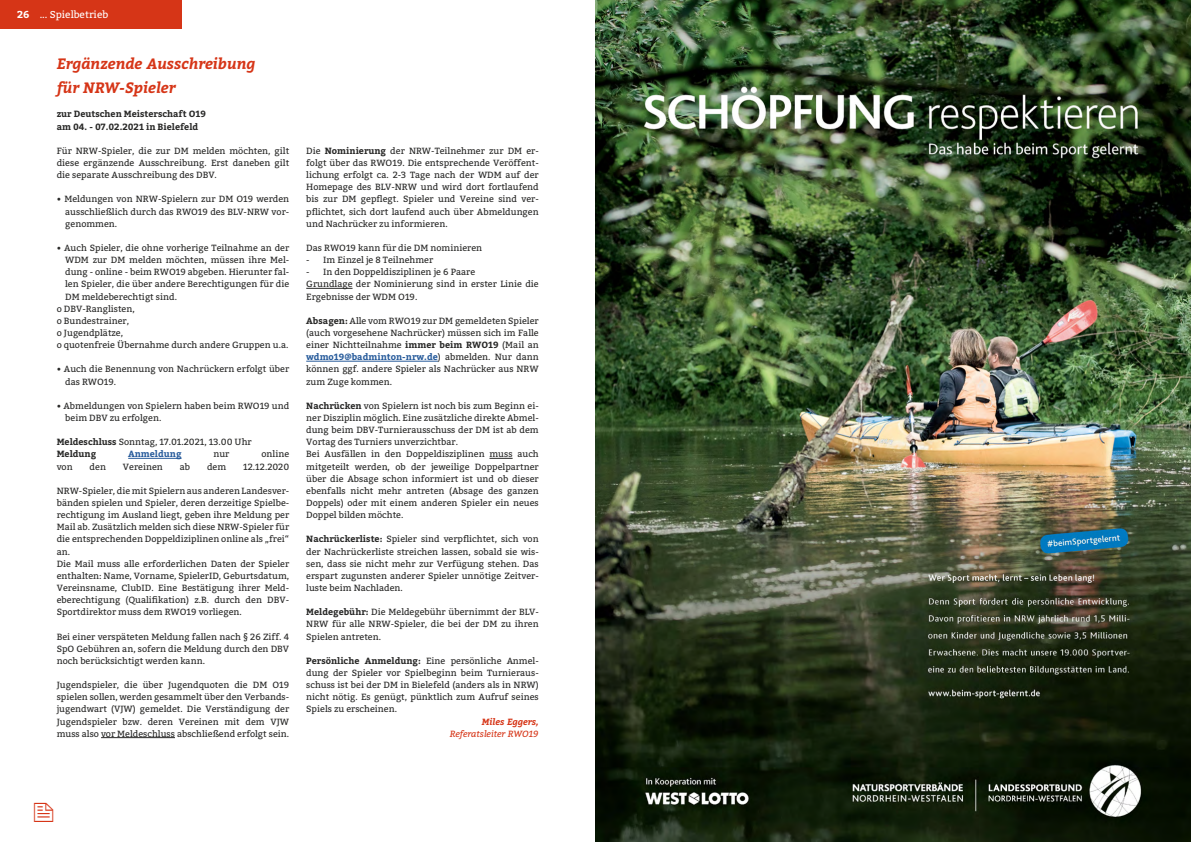
<style>
.page{position:relative;width:1191px;height:842px;background:#fff}
.page>*{position:absolute;margin:0;border:0;box-sizing:border-box;transform-origin:0 0}
.t1{font:italic 700 15px/24.3px "Bitter";color:#d63517}
.t2{font:10px "Bitter";color:#fff}
.t3{font:9px/12.1px "Bitter";color:#282827;text-align:justify}
.t4{font:700 9px/12.1px "Bitter";color:#282827}
.t5{font:italic 9px "Bitter";color:#d63517}
.t6{font:italic 700 9px "Bitter";color:#d63517}
.t7{font:700 9px "Bitter";color:#275b9b}
.s1{font-weight:700}
.s2{font-weight:700;color:#275b9b}
</style>
<div class="page">
<hr style="left:128px;top:458px;width:53px;height:1px;background:#275b9b">
<hr style="left:101px;top:737px;width:74px;height:1px;background:#282827">
<hr style="left:306px;top:288px;width:46px;height:1px;background:#282827">
<hr style="left:306px;top:361px;width:132px;height:1px;background:#275b9b">
<svg style="left:489px;top:458px;width:23px;height:1px"></svg>
<img style="left:595px;top:0;width:596px;height:842px">
<div style="left:0;top:0;width:181px;height:28px;background:#d63517"></div>
<p class="t2" style="left:40px;top:8px;width:70px">... Spielbetrieb</p>
<p class="t2" style="left:17px;top:8px;width:153px"><span class="s1">26</span> Hier steh d r Rubrikname</p>
<h1 class="t1" style="left:57px;top:52px;width:200px">Ergänzende Ausschreibung für NRW-Spieler</h1>
<p class="t4" style="left:57px;top:108px;width:151px">zur Deutschen Meisterschaft O19 am 04. - 07.02.2021 in Bielefeld</p>
<p class="t3" style="left:57px;top:145px;width:234px">Für NRW-Spieler, die zur DM melden möchten, gilt diese ergänzende Ausschreibung. Erst daneben gilt die separate Ausschreibung des DBV.</p>
<p class="t3" style="left:65px;top:193px;width:225px;text-indent:-9px">• Meldungen von NRW-Spielern zur DM O19 werden ausschließlich durch das RWO19 des BLV-NRW vor&shy;genommen.</p>
<p class="t3" style="left:57px;top:242px;width:234px">• Auch Spieler, die ohne vorherige Teilnahme an der</p>
<p class="t3" style="left:65px;top:254px;width:225px">WDM zur DM melden möchten, müssen ihre Mel-</p>
<p class="t3" style="left:65px;top:266px;width:225px">dung - online - beim RWO19 abgeben. Hierunter fal-</p>
<p class="t3" style="left:65px;top:278px;width:225px">len Spieler, die über andere Berechtigungen für die</p>
<p class="t3" style="left:65px;top:290px;width:113px">DM meldeberechtigt sind.</p>
<p class="t3" style="left:57px;top:303px;width:80px">o DBV-Ranglisten,</p>
<p class="t3" style="left:57px;top:315px;width:74px">o Bundestrainer,</p>
<p class="t3" style="left:57px;top:327px;width:68px">o Jugendplätze,</p>
<p class="t3" style="left:57px;top:339px;width:233px">o quotenfreie Übernahme durch andere Gruppen u.a.</p>
<p class="t3" style="left:65px;top:363px;width:225px;text-indent:-9px">• Auch die Benennung von Nachrückern erfolgt über das RWO19.</p>
<p class="t3" style="left:65px;top:400px;width:225px;text-indent:-9px">• Abmeldungen von Spielern haben beim RWO19 und beim DBV zu erfolgen.</p>
<p class="t3" style="left:57px;top:436px;width:196px"><span class="s1">Meldeschluss</span> Sonntag, 17.01.2021, 13.00 Uhr<br><span class="s1">Meldung</span></p>
<p class="t7" style="left:128px;top:448px;width:55px">Anmeldung</p>
<p class="t3" style="left:213px;top:448px;width:18px">nur</p>
<p class="t3" style="left:261px;top:448px;width:29px">online</p>
<p class="t3" style="left:57px;top:460px;width:18px">von</p>
<p class="t3" style="left:90px;top:460px;width:18px">den</p>
<p class="t3" style="left:123px;top:460px;width:42px">Vereinen</p>
<p class="t3" style="left:180px;top:460px;width:12px">ab</p>
<p class="t3" style="left:207px;top:460px;width:21px">dem</p>
<p class="t3" style="left:243px;top:460px;width:48px">12.12.2020</p>
<p class="t3" style="left:57px;top:485px;width:234px;text-align:left">NRW-Spieler, die mit Spielern aus anderen Landesver&shy;bänden spielen und Spieler, deren derzeitige Spielbe&shy;rechtigung im Ausland liegt, geben ihre Meldung per Mail ab. Zusätzlich melden sich diese NRW-Spieler für die entsprechenden Doppeldiziplinen online als „frei“ an.<br>Die Mail muss alle erforderlichen Daten der Spieler enthalten: Name, Vorname, SpielerID, Geburtsdatum, Vereinsname, ClubID. Eine Bestätigung ihrer Meld&shy;eberechtigung (Qualifikation) z.B. durch den DBV-Sportdirektor muss dem RWO19 vorliegen.</p>
<p class="t3" style="left:57px;top:630px;width:234px">Bei einer verspäteten Meldung fallen nach § 26 Ziff. 4<br>SpO Gebühren an, sofern die Meldung durch den DBV noch berücksichtigt werden kann.</p>
<p class="t3" style="left:57px;top:679px;width:234px">Jugendspieler, die über Jugendquoten die DM O19 spielen sollen, werden gesammelt über den Verbands&shy;jugendwart (VJW) gemeldet. Die Verständigung der Jugendspieler bzw. deren Vereinen mit dem VJW muss also vor Meldeschluss abschließend erfolgt sein.</p>
<p class="t3" style="left:306px;top:145px;width:234px">Die <span class="s1">Nominierung</span> der NRW-Teilnehmer zur DM er&shy;folgt über das RWO19. Die entsprechende Veröffent&shy;lichung erfolgt ca. 2-3 Tage nach der WDM auf der Homepage des BLV-NRW und wird dort fortlaufend bis zur DM gepflegt. Spieler und Vereine sind ver&shy;pflichtet, sich dort laufend auch über Abmeldungen und Nachrücker zu informieren.</p>
<p class="t3" style="left:306px;top:242px;width:177px">Das RWO19 kann für die DM nominieren</p>
<p class="t3" style="left:306px;top:254px;width:128px">- Im Einzel je 8 Teilnehmer</p>
<p class="t3" style="left:306px;top:266px;width:234px;text-align:left">- In den Doppeldisziplinen je 6 Paare<br>Grundlage der Nominierung sind in erster Linie die<br>Ergebnisse der WDM O19.</p>
<p class="t3" style="left:306px;top:315px;width:234px"><span class="s1">Absagen:</span> Alle vom RWO19 zur DM gemeldeten Spieler (auch vorgesehene Nachrücker) müssen sich im Falle einer Nichtteilnahme <span class="s1">immer beim RWO19</span> (Mail an <span class="s2">wdmo19@badminton-nrw.de</span>) abmelden. Nur dann können ggf. andere Spieler als Nachrücker aus NRW zum Zuge kommen.</p>
<p class="t3" style="left:306px;top:400px;width:234px;text-align:left"><span class="s1">Nachrücken</span> von Spielern ist noch bis zum Beginn ei&shy;ner Disziplin möglich. Eine zusätzliche direkte Abmel&shy;dung beim DBV-Turnierausschuss der DM ist ab dem Vortag des Turniers unverzichtbar.<br>Bei Ausfällen in den Doppeldisziplinen muss auch mitgeteilt werden, ob der jeweilige Doppelpartner über die Absage schon informiert ist und ob dieser ebenfalls nicht mehr antreten (Absage des ganzen Doppels) oder mit einem anderen Spieler ein neues Doppel bilden möchte.</p>
<p class="t3" style="left:306px;top:533px;width:234px"><span class="s1">Nachrückerliste:</span> Spieler sind verpflichtet, sich von der Nachrückerliste streichen lassen, sobald sie wis&shy;sen, dass sie nicht mehr zur Verfügung stehen. Das erspart zugunsten anderer Spieler unnötige Zeitver&shy;luste beim Nachladen.</p>
<p class="t3" style="left:306px;top:606px;width:234px"><span class="s1">Meldegebühr:</span> Die Meldegebühr übernimmt der BLV-NRW für alle NRW-Spieler, die bei der DM zu ihren Spielen antreten.</p>
<p class="t3" style="left:306px;top:655px;width:234px"><span class="s1">Persönliche Anmeldung:</span> Eine persönliche Anmel&shy;dung der Spieler vor Spielbeginn beim Turnieraus&shy;schuss ist bei der DM in Bielefeld (anders als in NRW) nicht nötig. Es genügt, pünktlich zum Aufruf seines Spiels zu erscheinen.</p>
<p class="t6" style="left:482px;top:715px;width:58px">Miles Eggers,</p>
<p class="t5" style="left:450px;top:728px;width:90px">Referatsleiter RWO19</p>
</div>
